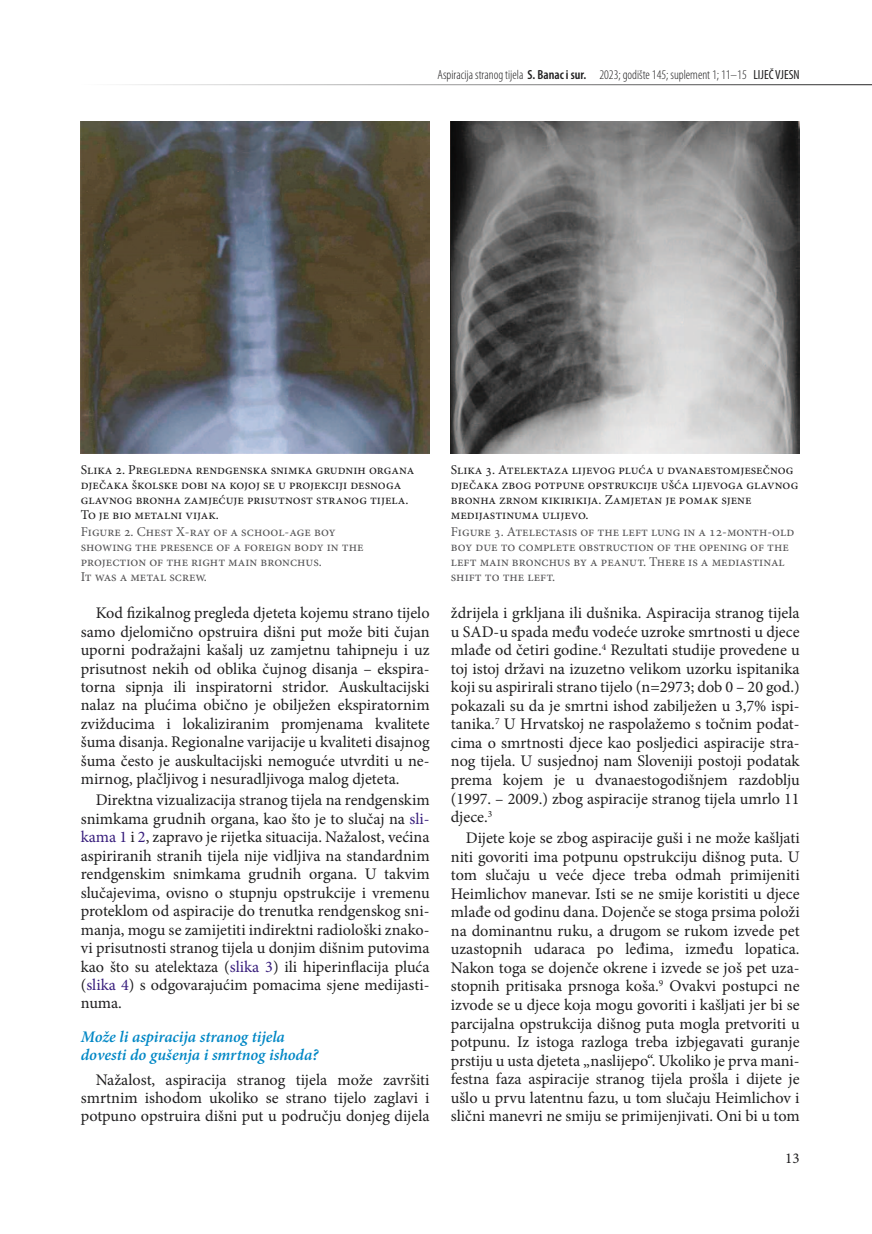
<style>
.page{position:relative;width:872px;height:1234px;background:#fff}
.page>*{position:absolute;margin:0;border:0;box-sizing:border-box;transform-origin:0 0}
.t1{font:16.2px/18.5px "Minion Pro";color:#1f1e1f;text-align:justify}
.t2{font:italic 600 16.2px/18.1px "Minion Pro";letter-spacing:-.005em;color:#0087c5}
.t3{font:15px "Minion Pro";color:#1f1e1f}
.t4{font:13.5px/15px "Minion Pro";color:#1f1e1f}
.t5{font:13.5px/15px "Minion Pro";color:#565557}
.t6{font:300 condensed 13.2px "Myriad Pro";color:#1f1e1f}
.s1{font-weight:600}
.s2{font-weight:400}
.s3{color:#371d7c}
</style>
<div class="page">
<hr style="left:81px;top:84px;width:791px;height:1px;background:#1f1e1f">
<img style="left:81px;top:121px;width:348px;height:332px">
<img style="left:451px;top:121px;width:348px;height:332px">
<p class="t6" style="left:437px;top:67px;width:364px">Aspiracija stranog tijela <span class="s1">S. Banac i sur.</span> 2023; godište 145; suplement 1; 11–15 <span class="s2">LIJEČ VJESN</span></p>
<p class="t4" style="left:81px;top:462px;width:335px">Slika 2. Pregledna rendgenska snimka grudnih organa dječaka školske dobi na kojoj se u projekciji desnoga glavnog bronha zamjećuje prisutnost stranog tijela.<br>To je bio metalni vijak.</p>
<p class="t5" style="left:81px;top:524px;width:284px">Figure 2. Chest X-ray of a school-age boy showing the presence of a foreign body in the projection of the right main bronchus.<br>It was a metal screw.</p>
<p class="t1" style="left:81px;top:603px;width:350px;text-indent:15px">Kod fizikalnog pregleda djeteta kojemu strano tijelo samo djelomično opstruira dišni put može biti čujan uporni podražajni kašalj uz zamjetnu tahipneju i uz prisutnost nekih od oblika čujnog disanja – ekspira&shy;torna sipnja ili inspiratorni stridor. Auskultacijski nalaz na plućima obično je obilježen ekspiratornim zvižducima i lokaliziranim promjenama kvalitete šuma disanja. Regionalne varijacije u kvaliteti disajnog šuma često je auskultacijski nemoguće utvrditi u ne&shy;mirnog, plačljivog i nesuradljivoga malog djeteta.</p>
<p class="t1" style="left:81px;top:790px;width:350px;text-indent:15px">Direktna vizualizacija stranog tijela na rendgenskim snimkama grudnih organa, kao što je to slučaj na <span class="s3">sli&shy;kama 1</span> i <span class="s3">2</span>, zapravo je rijetka situacija. Nažalost, većina aspiriranih stranih tijela nije vidljiva na standardnim rendgenskim snimkama grudnih organa. U takvim slučajevima, ovisno o stupnju opstrukcije i vremenu proteklom od aspiracije do trenutka rendgenskog sni&shy;manja, mogu se zamijetiti indirektni radiološki znako&shy;vi prisutnosti stranog tijela u donjim dišnim putovima kao što su atelektaza (<span class="s3">slika 3</span>) ili hiperinflacija pluća (<span class="s3">slika 4</span>) s odgovarajućim pomacima sjene medijasti&shy;numa.</p>
<p class="t2" style="left:81px;top:1027px;width:239px">Može li aspiracija stranog tijela dovesti do gušenja i smrtnog ishoda?</p>
<p class="t1" style="left:81px;top:1070px;width:350px;text-indent:15px">Nažalost, aspiracija stranog tijela može završiti smrtnim ishodom ukoliko se strano tijelo zaglavi i potpuno opstruira dišni put u području donjeg dijela</p>
<p class="t4" style="left:451px;top:462px;width:349px">Slika 3. Atelektaza lijevog pluća u dvanaestomjesečnog dječaka zbog potpune opstrukcije ušća lijevoga glavnog bronha zrnom kikirikija. Zamjetan je pomak sjene medijastinuma ulijevo.</p>
<p class="t5" style="left:451px;top:524px;width:345px">Figure 3. Atelectasis of the left lung in a 12-month-old boy due to complete obstruction of the opening of the left main bronchus by a peanut. There is a mediastinal shift to the left.</p>
<p class="t1" style="left:451px;top:604px;width:350px">ždrijela i grkljana ili dušnika. Aspiracija stranog tijela u SAD-u spada među vodeće uzroke smrtnosti u djece mlađe od četiri godine.<sup>4</sup> Rezultati studije provedene u toj istoj državi na izuzetno velikom uzorku ispitanika koji su aspirirali strano tijelo (n=2973; dob 0 – 20 god.) pokazali su da je smrtni ishod zabilježen u 3,7% ispi&shy;tanika.<sup>7</sup> U Hrvatskoj ne raspolažemo s točnim podat&shy;cima o smrtnosti djece kao posljedici aspiracije stra&shy;nog tijela. U susjednoj nam Sloveniji postoji podatak prema kojem je u dvanaestogodišnjem razdoblju (1997. – 2009.) zbog aspiracije stranog tijela umrlo 11 djece.<sup>3</sup></p>
<p class="t1" style="left:451px;top:828px;width:350px;text-indent:15px">Dijete koje se zbog aspiracije guši i ne može kašljati niti govoriti ima potpunu opstrukciju dišnog puta. U tom slučaju u veće djece treba odmah primijeniti Heimlichov manevar. Isti se ne smije koristiti u djece mlađe od godinu dana. Dojenče se stoga prsima položi na dominantnu ruku, a drugom se rukom izvede pet uzastopnih udaraca po leđima, između lopatica.<br>Nakon toga se dojenče okrene i izvede se još pet uza&shy;stopnih pritisaka prsnoga koša.<sup>9</sup> Ovakvi postupci ne izvode se u djece koja mogu govoriti i kašljati jer bi se parcijalna opstrukcija dišnog puta mogla pretvoriti u potpunu. Iz istoga razloga treba izbjegavati guranje prstiju u usta djeteta „naslijepo“. Ukoliko je prva mani&shy;festna faza aspiracije stranog tijela prošla i dijete je ušlo u prvu latentnu fazu, u tom slučaju Heimlichov i slični manevri ne smiju se primijenjivati. Oni bi u tom</p>
<p class="t3" style="left:785px;top:1147px;width:16px">13</p>
</div>
